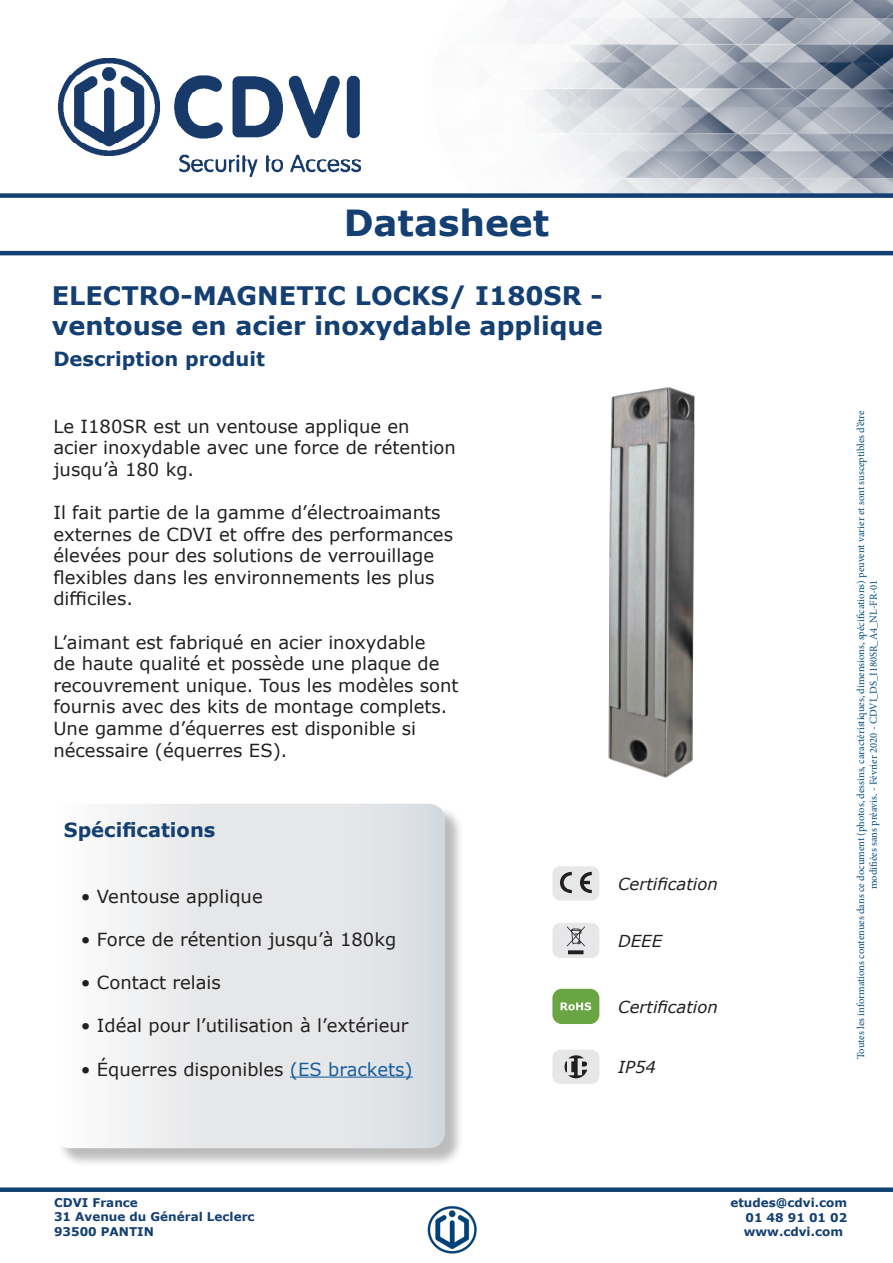
<style>
.page{position:relative;width:893px;height:1263px;background:#fff}
.page>*{position:absolute;margin:0;border:0;box-sizing:border-box;transform-origin:0 0}
.t1{font:700 36px "Verdana";color:#143f72}
.t2{font:700 25.5px "Verdana";color:#143f72}
.t3{font:700 19.5px "Verdana";color:#143f72}
.t4{font:18px/21.6px "Verdana";color:#231f20}
.t5{font:italic 16.5px "Verdana";color:#231f20}
.t6{font:700 12px/14.4px "Verdana";color:#143f72}
.t7{font:10.5px/12.6px "Minion Pro";color:#014d7f;text-align:center}
.s1{color:#175d9e}
</style>
<div class="page">
<img style="left:360px;top:0;width:533px;height:193px">
<div style="left:0;top:193px;width:893px;height:5px;background:#143f72"></div>
<div style="left:0;top:1187px;width:893px;height:5px;background:#0f4372"></div>
<hr style="left:0;top:251px;width:893px;height:4px;background:#143f71">
<img style="left:57px;top:59px;width:303px;height:118px">
<img style="left:415px;top:387px;width:280px;height:417px">
<img style="left:427px;top:1206px;width:50px;height:48px">
<div style="left:56px;top:806px;width:408px;height:361px;background:#231f20;opacity:.3"></div>
<svg style="left:56px;top:804px;width:389px;height:344px"></svg>
<div style="left:552px;top:866px;width:47px;height:34px;background:#e6e7e9;border-radius:8px"></div>
<svg style="left:560px;top:872px;width:12px;height:21px"></svg>
<svg style="left:580px;top:872px;width:12px;height:21px"></svg>
<div style="left:552px;top:923px;width:47px;height:35px;background:#e6e7e9;border-radius:8px"></div>
<svg style="left:567px;top:926px;width:18px;height:28px"></svg>
<div style="left:552px;top:989px;width:47px;height:35px;background:#69a643;border-radius:9px"></div>
<svg style="left:561px;top:1002px;width:30px;height:8px"></svg>
<div style="left:552px;top:1050px;width:47px;height:34px;background:#e6e7e9;border-radius:8px"></div>
<svg style="left:565px;top:1055px;width:22px;height:23px"></svg>
<hr style="left:290px;top:1076px;width:123px;height:2px;background:#175d9e">
<p class="t1" style="left:344px;top:197px;width:207px">Datasheet</p>
<p class="t2" style="left:52px;top:277px;width:552px">ELECTRO-MAGNETIC LOCKS/ I180SR -</p>
<p class="t2" style="left:52px;top:308px;width:552px">ventouse en acier inoxydable applique</p>
<p class="t3" style="left:53px;top:345px;width:213px">Description produit</p>
<p class="t4" style="left:53px;top:415px;width:404px">Le I180SR est un ventouse applique en acier inoxydable avec une force de rétention jusqu’à 180 kg.</p>
<p class="t4" style="left:53px;top:501px;width:401px">Il fait partie de la gamme d’électroaimants externes de CDVI et offre des performances élevées pour des solutions de verrouillage flexibles dans les environnements les plus difficiles.</p>
<p class="t4" style="left:53px;top:631px;width:407px">L’aimant est fabriqué en acier inoxydable<br>de haute qualité et possède une plaque de recouvrement unique. Tous les modèles sont fournis avec des kits de montage complets.<br>Une gamme d’équerres est disponible si nécessaire (équerres ES).</p>
<p class="t3" style="left:64px;top:816px;width:153px">Spécifications</p>
<p class="t4" style="left:81px;top:885px;width:183px">• Ventouse applique</p>
<p class="t4" style="left:81px;top:928px;width:317px">• Force de rétention jusqu’à 180kg</p>
<p class="t4" style="left:81px;top:971px;width:142px">• Contact relais</p>
<p class="t4" style="left:81px;top:1015px;width:329px">• Idéal pour l’utilisation à l’extérieur</p>
<p class="t4" style="left:81px;top:1058px;width:334px">• Équerres disponibles <span class="s1">(ES brackets)</span></p>
<p class="t5" style="left:618px;top:872px;width:101px">Certification</p>
<p class="t5" style="left:618px;top:929px;width:45px">DEEE</p>
<p class="t5" style="left:618px;top:995px;width:101px">Certification</p>
<p class="t5" style="left:618px;top:1055px;width:39px">IP54</p>
<p class="t7" style="left:855px;top:1059px;width:650px;rotate:-90deg">Toutes les informations contenues dans ce document (photos, dessins, caractéristiques, dimensions, spécifications) peuvent varier et sont susceptibles d’être modifiées sans préavis. - Février 2020 - CDVI_DS_I180SR_A4_NL-FR-01</p>
<p class="t6" style="left:54px;top:1195px;width:202px">CDVI France<br>31 Avenue du Général Leclerc<br>93500 PANTIN</p>
<p class="t6" style="left:744px;top:1195px;width:105px;text-align:justify;text-indent:-13px">etudes@cdvi.com 01 48 91 01 02 www.cdvi.com</p>
</div>
